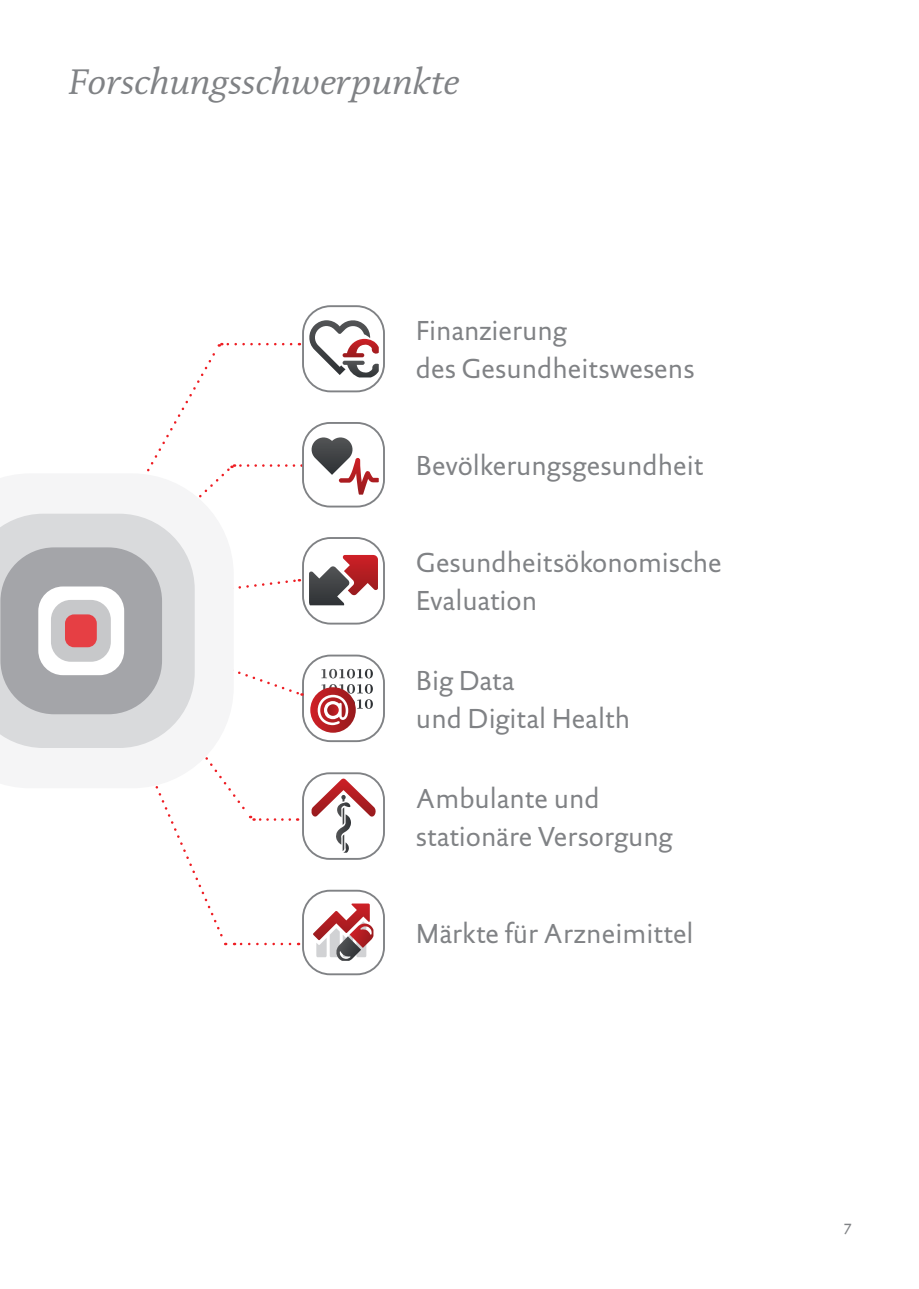
<style>
.page{position:relative;width:919px;height:1289px;background:#fff}
.page>*{position:absolute;margin:0;border:0;box-sizing:border-box;transform-origin:0 0}
.t1{font:italic 36px "DTL Documenta TOT";color:#808285}
.Mengentext{font:27.9px/38px "DTL Documenta Sans TOT";color:#808285}
.t2{font:15px "DTL Documenta Sans TOT";color:#808285}
</style>
<div class="page">
<div style="left:302px;top:422px;width:83px;height:85px;border:2px solid #808285;border-radius:27px"></div>
<div style="left:302px;top:305px;width:83px;height:87px;border:2px solid #808285;border-radius:27px"></div>
<div style="left:302px;top:537px;width:83px;height:87px;border:2px solid #808285;border-radius:28px"></div>
<div style="left:302px;top:772px;width:83px;height:87px;border:2px solid #808285;border-radius:27px"></div>
<div style="left:302px;top:889px;width:83px;height:86px;border:2px solid #808285;border-radius:27px"></div>
<div style="left:302px;top:654px;width:83px;height:88px;border:2px solid #808285;border-radius:28px"></div>
<svg style="left:0;top:318px;width:379px;height:642px"></svg>
<div style="left:0;top:547px;width:162px;height:167px;background:#a4a5a9;border-radius:54px"></div>
<div style="left:38px;top:586px;width:86px;height:89px;background:#fff;border-radius:25px"></div>
<div style="left:51px;top:600px;width:60px;height:61px;background:#c7c8ca;border-radius:20px"></div>
<div style="left:65px;top:614px;width:32px;height:33px;background:#e63f44;border-radius:9px"></div>
<p class="t1" style="left:67px;top:60px;width:393px">Forschungsschwerpunkte</p>
<p class="Mengentext" style="left:416px;top:311px;width:280px">Finanzierung<br>des Gesundheitswesens</p>
<p class="Mengentext" style="left:416px;top:446px;width:289px">Bevölkerungsgesundheit</p>
<p class="Mengentext" style="left:416px;top:543px;width:307px">Gesundheitsökonomische</p>
<p class="Mengentext" style="left:416px;top:580px;width:123px">Evaluation</p>
<p class="Mengentext" style="left:416px;top:661px;width:100px">Big Data</p>
<p class="Mengentext" style="left:416px;top:699px;width:216px">und Digital Health</p>
<p class="Mengentext" style="left:416px;top:779px;width:185px">Ambulante und</p>
<p class="Mengentext" style="left:416px;top:817px;width:258px">stationäre Versorgung</p>
<p class="Mengentext" style="left:416px;top:914px;width:279px">Märkte für Arzneimittel</p>
<p class="t2" style="left:843px;top:1219px;width:10px">7</p>
</div>
